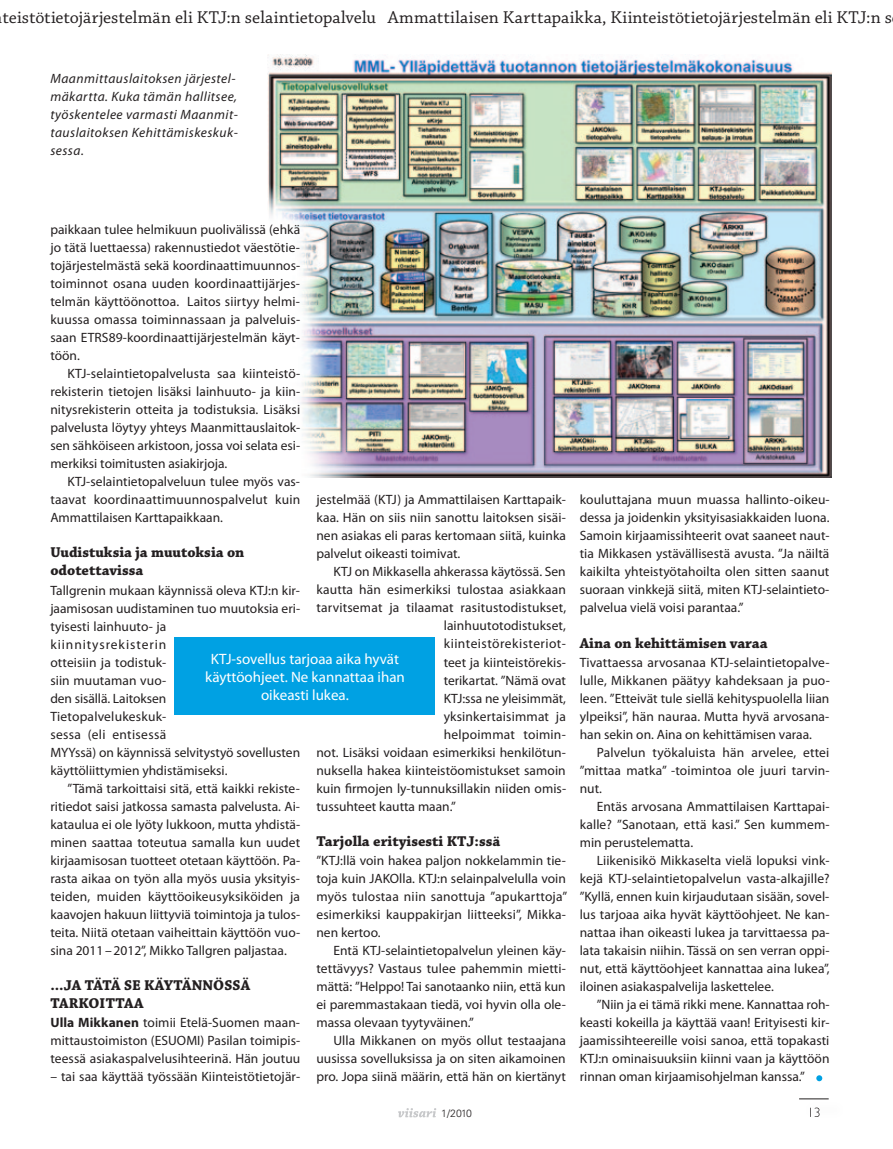
<style>
.page{position:relative;width:893px;height:1149px;background:#fff}
.page>*{position:absolute;margin:0;border:0;box-sizing:border-box;transform-origin:0 0}
.t1{font:18px "Chaparral Pro";letter-spacing:.01em;color:#231f20}
.t2{font:700 15px/18px "Chaparral Pro";color:#231f20}
.t3{font:15px/18px "Myriad Pro";color:#fff;text-align:center}
.t4{font:13.5px/18px "Myriad Pro";letter-spacing:.005em;color:#231f20;text-align:justify}
.t5{font:italic 13.5px/18px "Myriad Pro";letter-spacing:.035em;color:#231f20}
.t6{font:13.5px "Myriad Pro";letter-spacing:.035em;color:#231f20}
.t7{font:300 10.5px "Univers";color:#231f20}
.s1{font-weight:700}
</style>
<div class="page">
<img style="left:801px;top:1099px;width:28px;height:1px">
<svg style="left:810px;top:1107px;width:10px;height:10px"></svg>
<hr style="left:799px;top:1098px;width:30px;height:1px;background:#231f20">
<svg style="left:398px;top:1108px;width:38px;height:8px"></svg>
<img style="left:267px;top:54px;width:564px;height:423px">
<svg style="left:816px;top:1075px;width:6px;height:5px"></svg>
<div style="left:175px;top:637px;width:260px;height:78px;background:#00a1e3"></div>
<h1 class="t1" style="left:3px;top:7px;width:891px">teistötietojärjestelmän eli KTJ:n selaintietopalvelu Ammattilaisen Karttapaikka, Kiinteistötietojärjestelmän eli KTJ:n s</h1>
<p class="t5" style="left:50px;top:69px;width:189px">Maanmittauslaitoksen järjestel&shy;mäkartta. Kuka tämän hallitsee, työskentelee varmasti Maanmit&shy;tauslaitoksen Kehittämiskeskuk&shy;sessa.</p>
<p class="t4" style="left:50px;top:220px;width:251px">paikkaan tulee helmikuun puolivälissä (ehkä jo tätä luettaessa) rakennustiedot väestötie&shy;tojärjestelmästä sekä koordinaattimuunnos&shy;toiminnot osana uuden koordinaattijärjes&shy;telmän käyttöönottoa. Laitos siirtyy helmi&shy;kuussa omassa toiminnassaan ja palveluis&shy;saan ETRS89-koordinaattijärjestelmän käyt&shy;töön.</p>
<p class="t4" style="left:50px;top:364px;width:251px;text-indent:17px">KTJ-selaintietopalvelusta saa kiinteistö&shy;rekisterin tietojen lisäksi lainhuuto- ja kiin&shy;nitysrekisterin otteita ja todistuksia. Lisäksi palvelusta löytyy yhteys Maanmittauslaitok&shy;sen sähköiseen arkistoon, jossa voi selata esi&shy;merkiksi toimitusten asiakirjoja.</p>
<p class="t4" style="left:50px;top:472px;width:251px;text-indent:17px">KTJ-selaintietopalveluun tulee myös vas&shy;taavat koordinaattimuunnospalvelut kuin Ammattilaisen Karttapaikkaan.</p>
<p class="t2" style="left:50px;top:544px;width:196px">Uudistuksia ja muutoksia on odotettavissa</p>
<p class="t4" style="left:50px;top:580px;width:251px;text-align:left">Tallgrenin mukaan käynnissä oleva KTJ:n kir&shy;jaamisosan uudistaminen tuo muutoksia eri&shy;tyisesti lainhuuto- ja<br>kiinnitysrekisterin<br>otteisiin ja todistuk-<br>siin muutaman vuo-<br>den sisällä. Laitoksen<br>Tietopalvelukeskuk-<br>sessa (eli entisessä<br>MYYssä) on käynnissä selvitystyö sovellusten käyttöliittymien yhdistämiseksi.</p>
<p class="t4" style="left:50px;top:778px;width:251px;text-indent:17px">”Tämä tarkoittaisi sitä, että kaikki rekiste&shy;ritiedot saisi jatkossa samasta palvelusta. Ai&shy;kataulua ei ole lyöty lukkoon, mutta yhdistä&shy;minen saattaa toteutua samalla kun uudet kirjaamisosan tuotteet otetaan käyttöön. Pa&shy;rasta aikaa on työn alla myös uusia yksityis&shy;teiden, muiden käyttöoikeusyksiköiden ja kaavojen hakuun liittyviä toimintoja ja tulos&shy;teita. Niitä otetaan vaiheittain käyttöön vuo&shy;sina 2011 – 2012”, Mikko Tallgren paljastaa.</p>
<p class="t2" style="left:50px;top:976px;width:201px">...JA TÄTÄ SE KÄYTÄNNÖSSÄ<br>TARKOITTAA</p>
<p class="t4" style="left:50px;top:1012px;width:251px"><span class="s1">Ulla Mikkanen</span> toimii Etelä-Suomen maan&shy;mittaustoimiston (ESUOMI) Pasilan toimipis&shy;teessä asiakaspalvelusihteerinä. Hän joutuu</p>
<p class="t4" style="left:50px;top:1066px;width:251px">– tai saa käyttää työssään Kiinteistötietojär-</p>
<p class="t4" style="left:316px;top:490px;width:251px">jestelmää (KTJ) ja Ammattilaisen Karttapaik&shy;kaa. Hän on siis niin sanottu laitoksen sisäi&shy;nen asiakas eli paras kertomaan siitä, kuinka palvelut oikeasti toimivat.</p>
<p class="t4" style="left:333px;top:562px;width:234px">KTJ on Mikkasella ahkerassa käytössä. Sen</p>
<p class="t4" style="left:316px;top:580px;width:251px">kautta hän esimerkiksi tulostaa asiakkaan</p>
<p class="t4" style="left:316px;top:598px;width:251px">tarvitsemat ja tilaamat rasitustodistukset,</p>
<p class="t4" style="left:444px;top:616px;width:124px">lainhuutotodistukset,</p>
<p class="t6" style="left:444px;top:635px;width:124px">kiinteistörekisteriot-</p>
<p class="t4" style="left:444px;top:652px;width:124px">teet ja kiinteistörekis-</p>
<p class="t4" style="left:444px;top:670px;width:124px">terikartat. ”Nämä ovat</p>
<p class="t4" style="left:444px;top:688px;width:124px">KTJ:ssa ne yleisimmät,</p>
<p class="t4" style="left:444px;top:706px;width:124px">yksinkertaisimmat ja</p>
<p class="t4" style="left:444px;top:724px;width:124px">helpoimmat toimin-</p>
<p class="t4" style="left:316px;top:742px;width:251px">not. Lisäksi voidaan esimerkiksi henkilötun-</p>
<p class="t4" style="left:316px;top:760px;width:251px">nuksella hakea kiinteistöomistukset samoin</p>
<p class="t4" style="left:316px;top:778px;width:251px">kuin rmojen ly-tunnuksillakin niiden omis-</p>
<p class="t4" style="left:316px;top:796px;width:141px">tussuhteet kautta maan.”</p>
<p class="t2" style="left:316px;top:832px;width:185px">Tarjolla erityisesti KTJ:ssä</p>
<p class="t4" style="left:316px;top:850px;width:252px">”KTJ:llä voin hakea paljon nokkelammin tie&shy;toja kuin JAKOlla. KTJ:n selainpalvelulla voin myös tulostaa niin sanottuja ”apukarttoja” esimerkiksi kauppakirjan liitteeksi”, Mikka&shy;nen kertoo.</p>
<p class="t4" style="left:316px;top:940px;width:251px;text-indent:17px">Entä KTJ-selaintietopalvelun yleinen käy&shy;tettävyys? Vastaus tulee pahemmin mietti&shy;mättä: ”Helppo! Tai sanotaanko niin, että kun ei paremmastakaan tiedä, voi hyvin olla ole&shy;massa olevaan tyytyväinen.”</p>
<p class="t4" style="left:316px;top:1030px;width:251px;text-indent:17px">Ulla Mikkanen on myös ollut testaajana uusissa sovelluksissa ja on siten aikamoinen pro. Jopa siinä määrin, että hän on kiertänyt</p>
<p class="t3" style="left:205px;top:649px;width:201px">KTJ-sovellus tarjoaa aika hyvät käyttöohjeet. Ne kannattaa ihan oikeasti lukea.</p>
<p class="t7" style="left:441px;top:1106px;width:33px">1/2010</p>
<p class="t4" style="left:580px;top:490px;width:252px">kouluttajana muun muassa hallinto-oikeu&shy;dessa ja joidenkin yksityisasiakkaiden luona.<br>Samoin kirjaamissihteerit ovat saaneet naut&shy;tia Mikkasen ystävällisestä avusta. ”Ja näiltä kaikilta yhteistyötahoilta olen sitten saanut suoraan vinkkejä siitä, miten KTJ-selaintieto&shy;palvelua vielä voisi parantaa.”</p>
<p class="t2" style="left:580px;top:634px;width:189px">Aina on kehittämisen varaa</p>
<p class="t4" style="left:580px;top:652px;width:252px">Tivattaessa arvosanaa KTJ-selaintietopalve&shy;lulle, Mikkanen päätyy kahdeksaan ja puo&shy;leen. ”Etteivät tule siellä kehityspuolella liian ylpeiksi”, hän nauraa. Mutta hyvä arvosana&shy;han sekin on. Aina on kehittämisen varaa.</p>
<p class="t4" style="left:580px;top:742px;width:251px;text-indent:17px">Palvelun työkaluista hän arvelee, ettei ”mittaa matka” -toimintoa ole juuri tarvin&shy;nut.</p>
<p class="t4" style="left:580px;top:796px;width:251px;text-indent:17px">Entäs arvosana Ammattilaisen Karttapai&shy;kalle? ”Sanotaan, että kasi.” Sen kummem&shy;min perustelematta.</p>
<p class="t4" style="left:580px;top:850px;width:252px;text-indent:17px">Liikenisikö Mikkaselta vielä lopuksi vink&shy;kejä KTJ-selaintietopalvelun vasta-alkajille? ”Kyllä, ennen kuin kirjaudutaan sisään, sovel&shy;lus tarjoaa aika hyvät käyttöohjeet. Ne kan&shy;nattaa ihan oikeasti lukea ja tarvittaessa pa&shy;lata takaisin niihin. Tässä on sen verran oppi&shy;nut, että käyttöohjeet kannattaa aina lukea”, iloinen asiakaspalvelija laskettelee.</p>
<p class="t4" style="left:580px;top:994px;width:251px;text-indent:17px">”Niin ja ei tämä rikki mene. Kannattaa roh&shy;keasti kokeilla ja käyttää vaan! Erityisesti kir&shy;jaamissihteereille voisi sanoa, että topakasti KTJ:n ominaisuuksiin kiinni vaan ja käyttöön rinnan oman kirjaamisohjelman kanssa.”</p>
</div>
